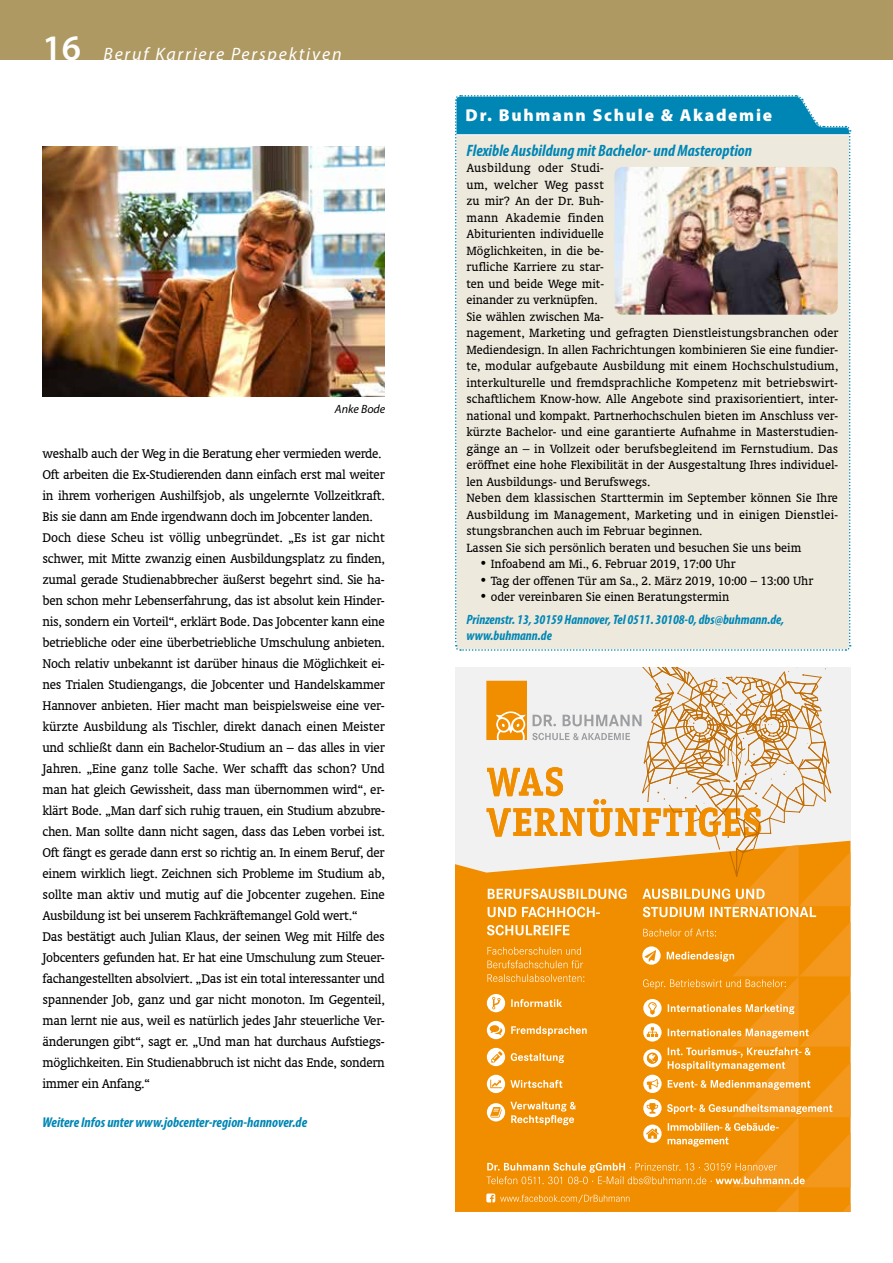
<style>
.page{position:relative;width:893px;height:1263px;background:#fff}
.page>*{position:absolute;margin:0;border:0;box-sizing:border-box;transform-origin:0 0}
.t1{font:italic 18px "Myriad Pro";letter-spacing:.1em;color:#fff}
.t2{font:900 17.25px "Myriad Pro";letter-spacing:.1em;color:#fff}
.t3{font:italic 700 condensed 16.5px "Myriad Pro";color:#0086b4}
.t4{font:14.25px/21px "Oranda BT";letter-spacing:-.02em;color:#000}
.t5{font:italic 700 condensed 14.25px "Myriad Pro";color:#0086b4}
.t6{font:13.5px/16.5px "Oranda BT";color:#000}
.t7{font:italic 700 condensed 13.5px/16.5px "Myriad Pro";color:#0086b4}
.t8{font:italic 12px "Myriad Pro";color:#000}
.s1{font-weight:600;font-style:normal;font-size:36px}
</style>
<div class="page">
<div style="left:0;top:0;width:893px;height:60px;background:#ae9962"></div>
<svg style="left:455px;top:95px;width:396px;height:556px;background:#dbe1da"></svg>
<div style="left:455px;top:668px;width:395px;height:274px;background:#f1f1f2"></div>
<div style="left:455px;top:864px;width:31px;height:348px;background:#f18e00"></div>
<svg style="left:486px;top:668px;width:364px;height:544px"></svg>
<img style="left:614px;top:167px;width:224px;height:148px">
<img style="left:43px;top:147px;width:342px;height:249px">
<p class="t1" style="left:43px;top:43px;width:301px"><span class="s1">16</span> Beruf Karriere Perspektiven</p>
<p class="t8" style="left:335px;top:402px;width:52px">Anke Bode</p>
<p class="t4" style="left:43px;top:443px;width:344px">weshalb auch der Weg in die Beratung eher vermieden werde.<br>Oft arbeiten die Ex-Studierenden dann einfach erst mal weiter in ihrem vorherigen Aushilfsjob, als ungelernte Vollzeitkraft.<br>Bis sie dann am Ende irgendwann doch im Jobcenter landen.<br>Doch diese Scheu ist völlig unbegründet. „Es ist gar nicht schwer, mit Mitte zwanzig einen Ausbildungsplatz zu finden, zumal gerade Studienabbrecher äußerst begehrt sind. Sie ha&shy;ben schon mehr Lebenserfahrung, das ist absolut kein Hinder&shy;nis, sondern ein Vorteil“, erklärt Bode. Das Jobcenter kann eine betriebliche oder eine überbetriebliche Umschulung anbieten.<br>Noch relativ unbekannt ist darüber hinaus die Möglichkeit ei&shy;nes Trialen Studiengangs, die Jobcenter und Handelskammer Hannover anbieten. Hier macht man beispielsweise eine ver&shy;kürzte Ausbildung als Tischler, direkt danach einen Meister und schließt dann ein Bachelor-Studium an – das alles in vier Jahren. „Eine ganz tolle Sache. Wer schafft das schon? Und man hat gleich Gewissheit, dass man übernommen wird“, er&shy;klärt Bode. „Man darf sich ruhig trauen, ein Studium abzubre&shy;chen. Man sollte dann nicht sagen, dass das Leben vorbei ist.<br>Oft fängt es gerade dann erst so richtig an. In einem Beruf, der einem wirklich liegt. Zeichnen sich Probleme im Studium ab, sollte man aktiv und mutig auf die Jobcenter zugehen. Eine Ausbildung ist bei unserem Fachkräftemangel Gold wert.“<br>Das bestätigt auch Julian Klaus, der seinen Weg mit Hilfe des Jobcenters gefunden hat. Er hat eine Umschulung zum Steuer&shy;fachangestellten absolviert. „Das ist ein total interessanter und spannender Job, ganz und gar nicht monoton. Im Gegenteil, man lernt nie aus, weil es natürlich jedes Jahr steuerliche Ver&shy;änderungen gibt“, sagt er. „Und man hat durchaus Aufstiegs&shy;möglichkeiten. Ein Studienabbruch ist nicht das Ende, sondern immer ein Anfang.“</p>
<p class="t5" style="left:43px;top:1113px;width:266px">Weitere Infos unter www.jobcenter-region-hannover.de</p>
<p class="t2" style="left:466px;top:103px;width:308px">Dr. Buhmann Schule &amp; Akademie</p>
<p class="t3" style="left:466px;top:140px;width:287px">Flexible Ausbildung mit Bachelor- und Masteroption</p>
<p class="t6" style="left:466px;top:160px;width:373px">Ausbildung oder Studi-<br>um, welcher Weg passt<br>zu mir? An der Dr. Buh-<br>mann Akademie finden<br>Abiturienten individuelle<br>Möglichkeiten, in die be-<br>rufliche Karriere zu star-<br>ten und beide Wege mit-<br>einander zu verknüpfen.<br>Sie wählen zwischen Ma-<br>nagement, Marketing und gefragten Dienstleistungsbranchen oder Mediendesign. In allen Fachrichtungen kombinieren Sie eine fundier&shy;te, modular aufgebaute Ausbildung mit einem Hochschulstudium, interkulturelle und fremdsprachliche Kompetenz mit betriebswirt&shy;schaftlichem Know-how. Alle Angebote sind praxisorientiert, inter&shy;national und kompakt. Partnerhochschulen bieten im Anschluss ver&shy;kürzte Bachelor- und eine garantierte Aufnahme in Masterstudien&shy;gänge an – in Vollzeit oder berufsbegleitend im Fernstudium. Das eröffnet eine hohe Flexibilität in der Ausgestaltung Ihres individuel&shy;len Ausbildungs- und Berufswegs.<br>Neben dem klassischen Starttermin im September können Sie Ihre Ausbildung im Management, Marketing und in einigen Dienstlei&shy;stungsbranchen auch im Februar beginnen.<br>Lassen Sie sich persönlich beraten und besuchen Sie uns beim</p>
<p class="t6" style="left:479px;top:556px;width:258px">• Infoabend am Mi., 6. Februar 2019, 17:00 Uhr</p>
<p class="t6" style="left:479px;top:572px;width:335px">• Tag der offenen Tür am Sa., 2. März 2019, 10:00 – 13:00 Uhr</p>
<p class="t6" style="left:479px;top:589px;width:251px">• oder vereinbaren Sie einen Beratungstermin</p>
<p class="t7" style="left:466px;top:611px;width:319px">Prinzenstr. 13, 30159 Hannover, Tel 0511. 30108-0, dbs@buhmann.de, www.buhmann.de</p>
</div>
